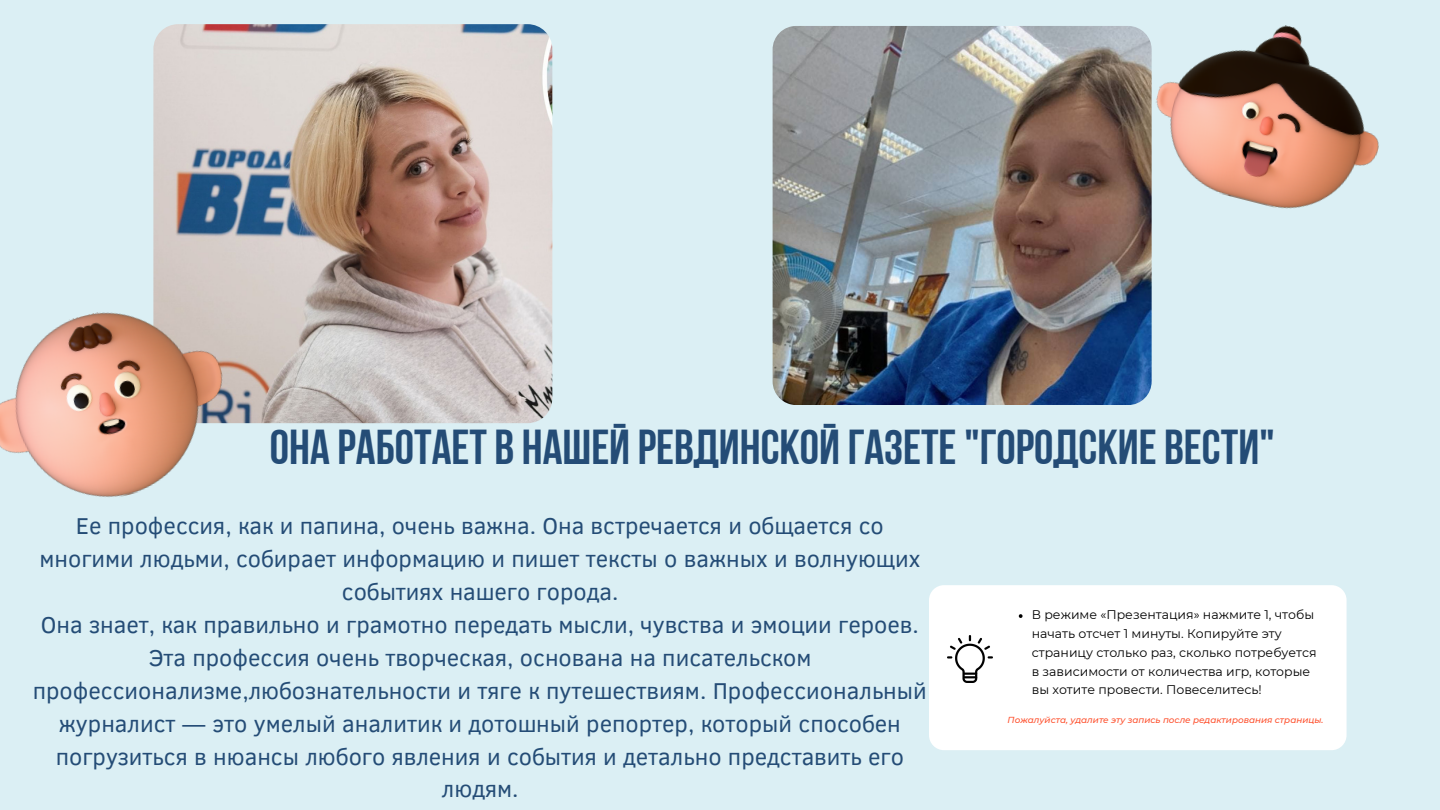
<style>
.page{position:relative;width:1440px;height:810px;background:#dbeff4}
.page>*{position:absolute;margin:0;border:0;box-sizing:border-box;transform-origin:0 0}
.t1{font:48.9px "Bebas Neue Cyrillic";color:#244c76}
.t2{font:23.5px/32.9px "Clear Sans";color:#244c76;text-align:center}
.t3{font:12.5px/18.8px "Montserrat";color:#000}
.t4{font:italic 500 8.7px "Montserrat";color:#fe502d}
</style>
<div class="page">
<img style="left:153px;top:24px;width:399px;height:399px;border-radius:25px">
<img style="left:773px;top:26px;width:379px;height:379px;border-radius:24px">
<img style="left:1138px;top:25px;width:241px;height:204px">
<img style="left:0;top:286px;width:245px;height:211px">
<div style="left:929px;top:585px;width:418px;height:165px;background:#fff;border-radius:15px"></div>
<svg style="left:1019px;top:614px;width:4px;height:4px"></svg>
<img style="left:948px;top:635px;width:44px;height:47px">
<p class="t1" style="left:270px;top:427px;width:1007px">Она работает в нашей ревдинской газете"Городские вести"</p>
<p class="t2" style="left:39px;top:508px;width:882px">Ее профессия, как и папина, очень важна. Она встречается и общается со многими людьми, собирает информацию и пишет тексты о важных и волнующих событиях нашего города.</p>
<p class="t2" style="left:33px;top:607px;width:896px">Она знает, как правильно и грамотно передать мысли, чувства и эмоции героев.<br>Эта профессия очень творческая, основана на писательском профессионализме,любознательности и тяге к путешествиям. Профессиональный журналист — это умелый аналитик и дотошный репортер, который способен погрузиться в нюансы любого явления и события и детально представить его людям.</p>
<p class="t3" style="left:1032px;top:606px;width:286px">В режиме «Презентация» нажмите 1, чтобы начать отсчет 1 минуты. Копируйте эту страницу столько раз, сколько потребуется в зависимости от количества игр, которые вы хотите провести. Повеселитесь!</p>
<p class="t4" style="left:1008px;top:715px;width:317px">Пожалуйста, удалите эту запись после редактирования страницы.</p>
</div>
